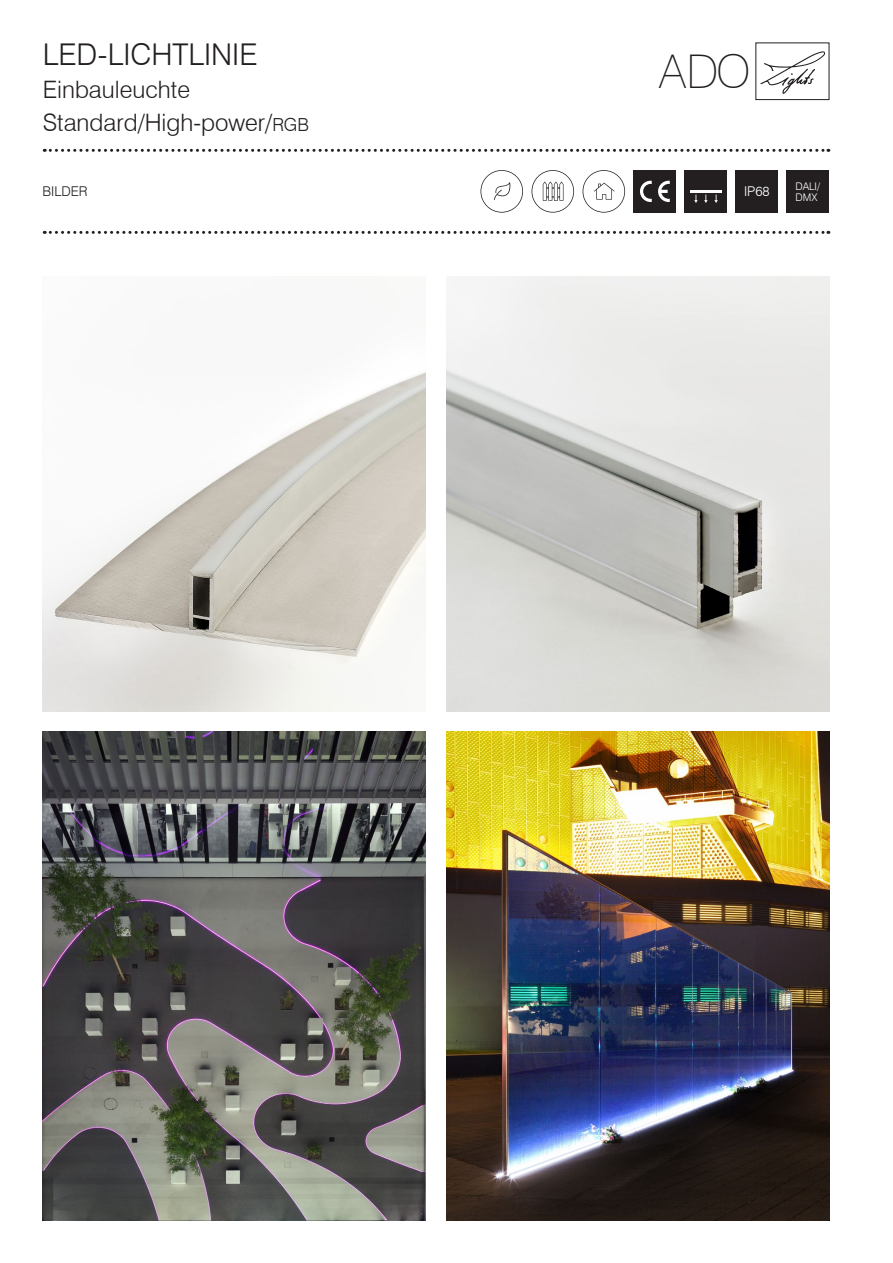
<style>
.page{position:relative;width:893px;height:1263px;background:#fff}
.page>*{position:absolute;margin:0;border:0;box-sizing:border-box;transform-origin:0 0}
.t1{font:100 46.5px "Swiss 721 BT";color:#231f20}
.t2{font:300 30px "Swiss 721 BT";color:#231f20}
.t3{font:300 24px/33px "Swiss 721 BT";color:#231f20}
.t4{font:300 13.5px "Swiss 721 BT";color:#231f20}
.t5{font:300 13.5px "Swiss 721 BT";color:#fff}
.t6{font:300 10.5px/10.5px "Swiss 721 BT";color:#fff}
.s1{font-size:18px}
</style>
<div class="page">
<div style="left:685px;top:170px;width:42px;height:43px;background:#231f20"></div>
<hr style="left:690px;top:190px;width:32px;height:2px;background:#fff">
<svg style="left:694px;top:195px;width:4px;height:8px"></svg>
<svg style="left:704px;top:195px;width:4px;height:8px"></svg>
<svg style="left:714px;top:195px;width:4px;height:8px"></svg>
<svg style="left:44px;top:149px;width:785px;height:3px"></svg>
<svg style="left:44px;top:231px;width:785px;height:3px"></svg>
<img style="left:446px;top:731px;width:383px;height:489px">
<img style="left:43px;top:731px;width:382px;height:489px">
<div style="left:736px;top:170px;width:42px;height:43px;background:#231f20"></div>
<div style="left:634px;top:170px;width:42px;height:43px;background:#231f20"></div>
<svg style="left:658px;top:181px;width:12px;height:21px"></svg>
<svg style="left:640px;top:181px;width:12px;height:21px"></svg>
<svg style="left:583px;top:170px;width:42px;height:43px"></svg>
<svg style="left:480px;top:170px;width:43px;height:43px"></svg>
<svg style="left:531px;top:170px;width:43px;height:43px"></svg>
<div style="left:787px;top:170px;width:42px;height:43px;background:#231f20"></div>
<img style="left:43px;top:372px;width:382px;height:339px">
<img style="left:447px;top:276px;width:382px;height:435px">
<svg style="left:760px;top:51px;width:65px;height:43px"></svg>
<p class="t2" style="left:43px;top:36px;width:216px">LED-LICHTLINIE</p>
<p class="t3" style="left:43px;top:73px;width:268px">Einbauleuchte<br>Standard/High-power/<span class="s1">rgb</span></p>
<h1 class="t1" style="left:659px;top:43px;width:93px">ADO</h1>
<p class="t4" style="left:43px;top:183px;width:47px">BILDER</p>
<p class="t5" style="left:744px;top:183px;width:27px">IP68</p>
<p class="t6" style="left:795px;top:181px;width:26px">DALI/<br>DMX</p>
</div>
